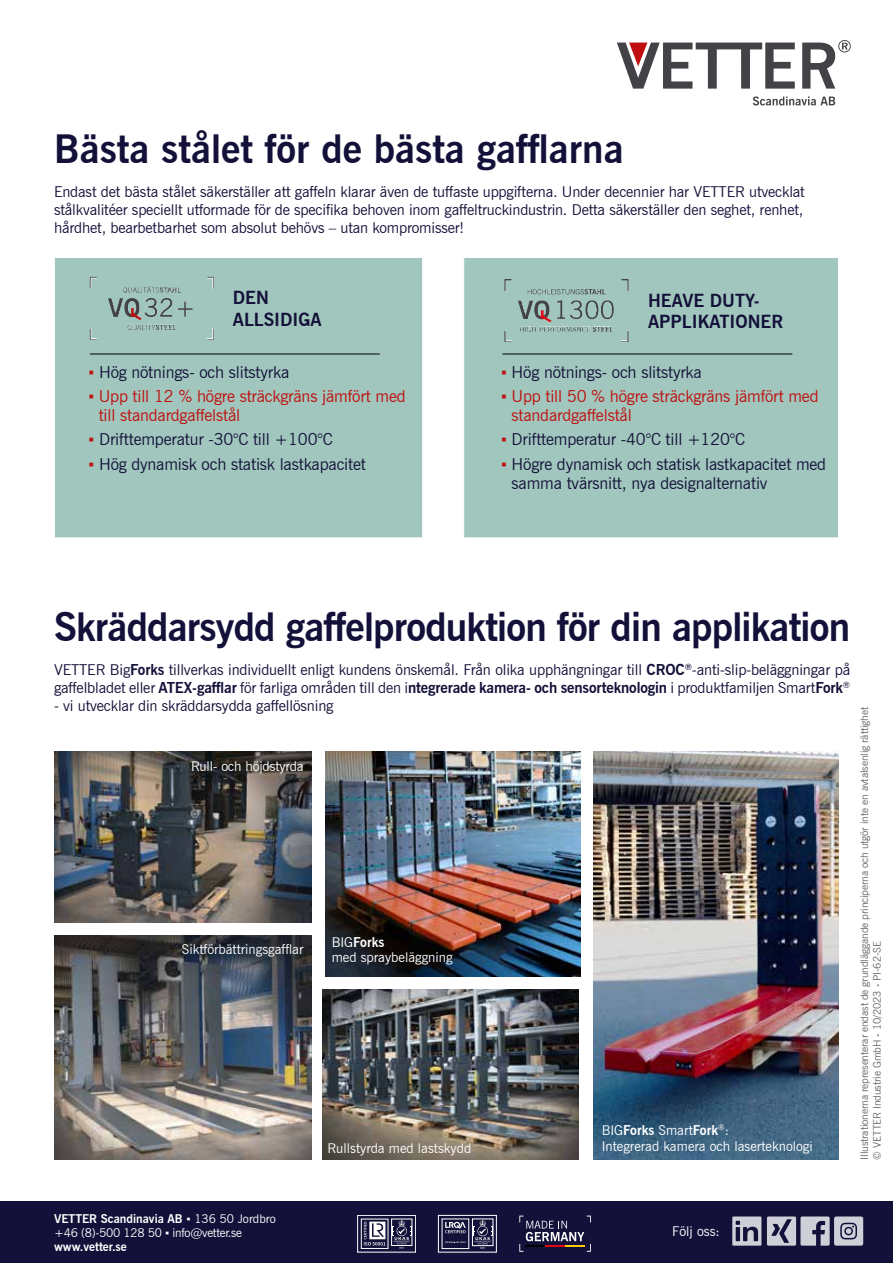
<style>
.page{position:relative;width:893px;height:1263px;background:#fff}
.page>*{position:absolute;margin:0;border:0;box-sizing:border-box;transform-origin:0 0}
.t1{font:700 39px "News Gothic BT";letter-spacing:-.02em;color:#131139}
.t2{font:700 39px "News Gothic BT";color:#131139}
.t3{font:700 18px/21.6px "News Gothic BT";color:#131139}
.t4{font:16.5px/19.8px "News Gothic BT";letter-spacing:-.01em;color:#131139}
.t5{font:16.5px/19.8px "News Gothic BT";letter-spacing:-.01em;color:#bf0e0e}
.t6{font:15px/18px "News Gothic BT";letter-spacing:-.01em;color:#131139;text-align:justify}
.t7{font:13.5px/16.2px "News Gothic BT";color:#fff}
.t8{font:12px/14px "News Gothic BT";letter-spacing:-.02em;color:#fff}
.t9{font:10.5px/12.6px "News Gothic BT";letter-spacing:-.01em;color:#69666a}
.s1{font-family:"Arial";color:#bf0e0e}
.s2{font-family:"Arial"}
.s3{font-weight:700}
.s4{font-family:"News Gothic Std";font-weight:700}
</style>
<div class="page">
<div style="left:0;top:1201px;width:893px;height:62px;background:#131139"></div>
<img style="left:325px;top:752px;width:255px;height:224px">
<div style="left:54px;top:257px;width:369px;height:281px;background:#a1c6bd;border:1px solid #fff"></div>
<svg style="left:131px;top:308px;width:11px;height:12px"></svg>
<img style="left:90px;top:277px;width:124px;height:31px">
<hr style="left:90px;top:354px;width:290px;height:1px;background:#000">
<div style="left:463px;top:257px;width:376px;height:281px;background:#a1c6bd;border:1px solid #fff"></div>
<hr style="left:502px;top:354px;width:290px;height:1px;background:#000">
<svg style="left:541px;top:310px;width:11px;height:12px"></svg>
<img style="left:504px;top:279px;width:124px;height:15px">
<img style="left:54px;top:752px;width:258px;height:170px">
<img style="left:54px;top:935px;width:257px;height:225px">
<img style="left:594px;top:752px;width:245px;height:408px">
<img style="left:323px;top:990px;width:255px;height:170px">
<svg style="left:753px;top:96px;width:82px;height:9px"></svg>
<svg style="left:802px;top:40px;width:49px;height:49px"></svg>
<svg style="left:617px;top:43px;width:178px;height:46px"></svg>
<svg style="left:732px;top:1216px;width:29px;height:30px"></svg>
<svg style="left:767px;top:1216px;width:96px;height:30px"></svg>
<div style="left:357px;top:1215px;width:59px;height:37px;border:1px solid #fff"></div>
<div style="left:361px;top:1219px;width:27px;height:30px;border:1px solid #fff"></div>
<div style="left:391px;top:1219px;width:21px;height:27px;border:1px solid #fff"></div>
<svg style="left:392px;top:1220px;width:20px;height:29px"></svg>
<svg style="left:364px;top:1221px;width:21px;height:24px"></svg>
<div style="left:438px;top:1215px;width:59px;height:37px;border:1px solid #fff"></div>
<div style="left:472px;top:1219px;width:21px;height:27px;border:1px solid #fff"></div>
<svg style="left:473px;top:1220px;width:20px;height:29px"></svg>
<svg style="left:445px;top:1222px;width:21px;height:11px"></svg>
<svg style="left:445px;top:1241px;width:21px;height:2px"></svg>
<svg style="left:519px;top:1215px;width:72px;height:37px"></svg>
<h1 class="t2" style="left:54px;top:125px;width:571px">Bästa stålet för de bästa gafflarna</h1>
<p class="t6" style="left:54px;top:183px;width:752px">Endast det bästa stålet säkerställer att gaffeln klarar även de tuffaste uppgifterna. Under decennier har VETTER utvecklat stålkvalitéer speciellt utformade för de specifika behoven inom gaffeltruckindustrin. Detta säkerställer den seghet, renhet, hårdhet, bearbetbarhet som absolut behövs – utan kompromisser!</p>
<p class="t3" style="left:233px;top:287px;width:90px">DEN<br>ALLSIDIGA</p>
<p class="t4" style="left:89px;top:362px;width:202px"><span class="s1">▪</span> Hög nötnings- och slitstyrka</p>
<p class="t5" style="left:99px;top:386px;width:309px;text-indent:-10px"><span class="s2">▪</span> Upp till 12 % högre sträckgräns jämfört med till standardgaffelstål</p>
<p class="t4" style="left:89px;top:430px;width:246px"><span class="s1">▪</span> Drifttemperatur -30°C till +100°C</p>
<p class="t4" style="left:89px;top:454px;width:279px"><span class="s1">▪</span> Hög dynamisk och statisk lastkapacitet</p>
<p class="t3" style="left:648px;top:289px;width:137px">HEAVE DUTY-<br>APPLIKATIONER</p>
<p class="t4" style="left:501px;top:362px;width:202px"><span class="s1">▪</span> Hög nötnings- och slitstyrka</p>
<p class="t5" style="left:512px;top:386px;width:309px;text-indent:-10px"><span class="s2">▪</span> Upp till 50 % högre sträckgräns jämfört med standardgaffelstål</p>
<p class="t4" style="left:501px;top:430px;width:246px"><span class="s1">▪</span> Drifttemperatur -40°C till +120°C</p>
<p class="t4" style="left:512px;top:454px;width:316px;text-indent:-10px"><span class="s1">▪</span> Högre dynamisk och statisk lastkapacitet med samma tvärsnitt, nya designalternativ</p>
<h1 class="t1" style="left:54px;top:604px;width:798px">Skräddarsydd gaffelproduktion för din applikation</h1>
<p class="t6" style="left:54px;top:660px;width:798px">VETTER Big<span class="s3">Forks</span> tillverkas individuellt enligt kundens önskemål. Från olika upphängningar till <span class="s3">CROC</span><sup>®</sup>-anti-slip-beläggningar på gaffelbladet eller <span class="s3">ATEX-gafflar</span> för farliga områden till den i<span class="s3">ntegrerade kamera- och sensorteknologin</span> i produktfamiljen Smart<span class="s3">Fork</span><sup>®</sup></p>
<p class="t6" style="left:54px;top:696px;width:281px">- vi utvecklar din skräddarsydda gaffellösning</p>
<p class="t7" style="left:191px;top:758px;width:114px">Rull- och höjdstyrda</p>
<p class="t7" style="left:182px;top:941px;width:123px">Siktförbättringsgafflar</p>
<p class="t7" style="left:332px;top:935px;width:122px;line-height:15px">BIG<span class="s3">Forks<br></span>med spraybeläggning</p>
<p class="t7" style="left:328px;top:1140px;width:145px">Rullstyrda med lastskydd</p>
<p class="t7" style="left:602px;top:1122px;width:213px">BIG<span class="s3">Forks</span> Smart<span class="s3">Fork</span><sup>®</sup>:<br>Integrerad kamera och laserteknologi</p>
<p class="t9" style="left:858px;top:1160px;width:454px;rotate:-90deg">Illustrationerna representerar endast de grundläggande principerna och utgör inte en avtalsenlig rättighet © VETTER Industrie GmbH <span class="s4">·</span> 10/2023 <span class="s4">·</span> PI-62-SE</p>
<p class="t8" style="left:54px;top:1211px;width:223px"><span class="s3">VETTER Scandinavia AB</span> <span class="s2">▪</span> 136 50 Jordbro +46 (8)-500 128 50 <span class="s2">▪</span> info@vetter.se <span class="s3">www.vetter.se</span></p>
<p class="t7" style="left:672px;top:1223px;width:49px">Följ oss:</p>
</div>
